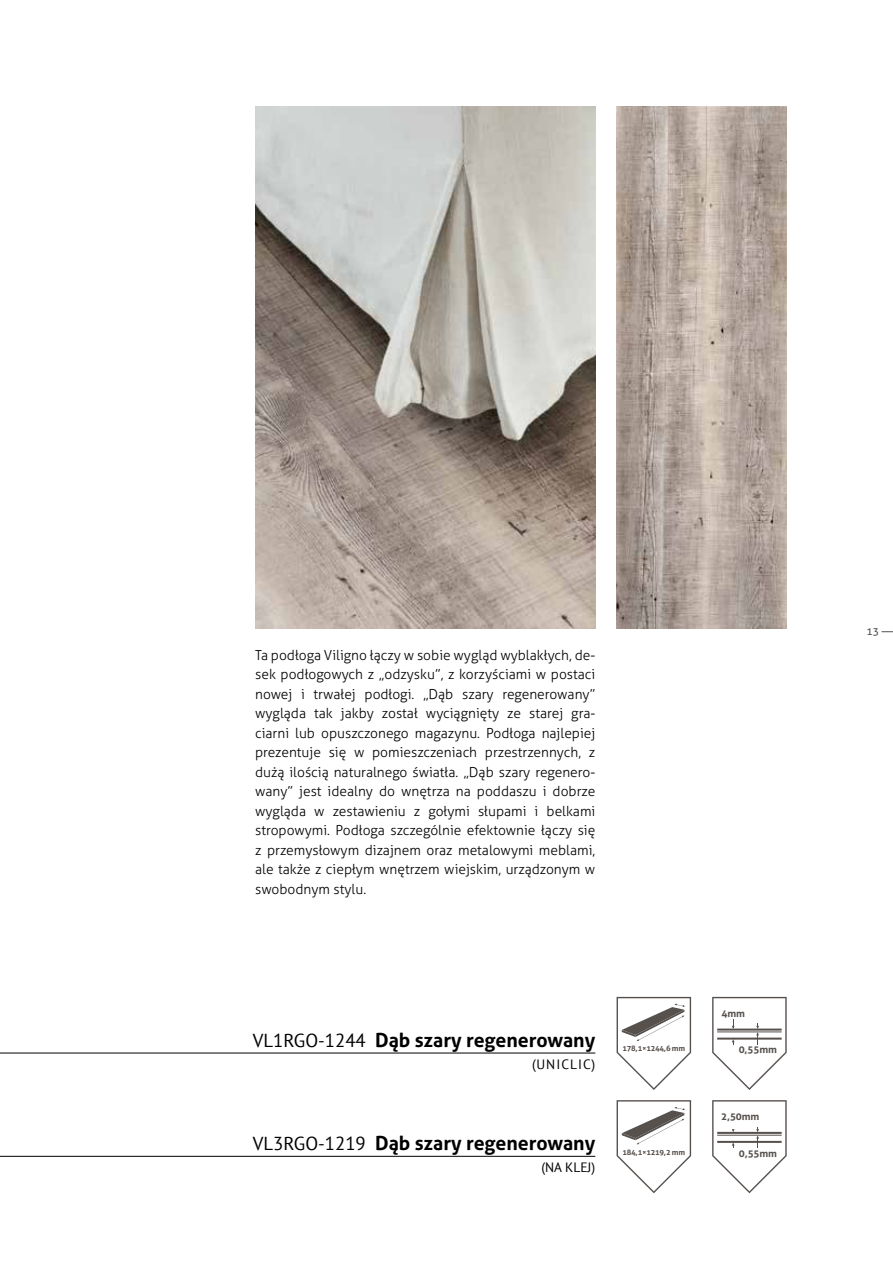
<style>
.page{position:relative;width:893px;height:1263px;background:#fff}
.page>*{position:absolute;margin:0;border:0;box-sizing:border-box;transform-origin:0 0}
.t1{font:700 19.5px "Aller";color:#000}
.t2{font:300 13.8px/19.5px "Aller";color:#000;text-align:justify}
.t3{font:13.5px "PT Sans";letter-spacing:.08em;color:#000}
.t4{font:10.5px "Aller";color:#57514d}
.t5{font:700 10.05px "Aller";letter-spacing:-.01em;color:#57514d}
.t6{font:700 7.65px "Aller";letter-spacing:-.025em;color:#57514d}
.s1{font-family:"PT Sans";font-weight:400;font-size:18.75px}
</style>
<div class="page">
<img style="left:255px;top:106px;width:340px;height:522px">
<img style="left:617px;top:106px;width:170px;height:522px">
<svg style="left:881px;top:631px;width:12px;height:1px"></svg>
<hr style="left:0;top:1156px;width:595px;height:1px;background:#000">
<hr style="left:0;top:1053px;width:595px;height:1px;background:#000">
<svg style="left:617px;top:1100px;width:74px;height:93px"></svg>
<svg style="left:617px;top:997px;width:74px;height:93px"></svg>
<svg style="left:712px;top:1100px;width:75px;height:93px"></svg>
<hr style="left:717px;top:1132px;width:65px;height:2px;background:#57514d">
<hr style="left:717px;top:1135px;width:65px;height:1px;background:#57514d">
<hr style="left:717px;top:1141px;width:65px;height:2px;background:#57514d">
<svg style="left:712px;top:997px;width:75px;height:93px"></svg>
<hr style="left:717px;top:1028px;width:65px;height:2px;background:#57514d">
<hr style="left:717px;top:1031px;width:65px;height:1px;background:#57514d">
<hr style="left:717px;top:1037px;width:65px;height:2px;background:#57514d">
<p class="t2" style="left:255px;top:645px;width:342px">Ta podłoga Viligno łączy w sobie wygląd wyblakłych, de&shy;sek podłogowych z „odzysku”, z korzyściami w postaci nowej i trwałej podłogi. „Dąb szary regenerowany” wygląda tak jakby został wyciągnięty ze starej gra&shy;ciarni lub opuszczonego magazynu. Podłoga najlepiej prezentuje się w pomieszczeniach przestrzennych, z dużą ilością naturalnego światła. „Dąb szary regenero&shy;wany” jest idealny do wnętrza na poddaszu i dobrze wygląda w zestawieniu z gołymi słupami i belkami stropowymi. Podłoga szczególnie efektownie łączy się z przemysłowym dizajnem oraz metalowymi meblami, ale także z ciepłym wnętrzem wiejskim, urządzonym w swobodnym stylu.</p>
<h1 class="t1" style="left:253px;top:1027px;width:344px"><span class="s1">VL1RGO-1244</span> Dąb szary regenerowany</h1>
<p class="t3" style="left:532px;top:1055px;width:65px">(UNICLIC)</p>
<h1 class="t1" style="left:253px;top:1131px;width:344px"><span class="s1">VL3RGO-1219</span> Dąb szary regenerowany</h1>
<p class="t3" style="left:541px;top:1159px;width:55px">(NA KLEJ)</p>
<p class="t6" style="left:622px;top:1044px;width:64px">178,1×1244,6 mm</p>
<p class="t6" style="left:622px;top:1147px;width:64px">184,1×1219,2 mm</p>
<p class="t5" style="left:722px;top:1007px;width:25px">4mm</p>
<p class="t5" style="left:739px;top:1044px;width:40px">0,55mm</p>
<p class="t5" style="left:721px;top:1110px;width:40px">2,50mm</p>
<p class="t5" style="left:739px;top:1147px;width:40px">0,55mm</p>
<p class="t4" style="left:866px;top:625px;width:14px">13</p>
</div>
